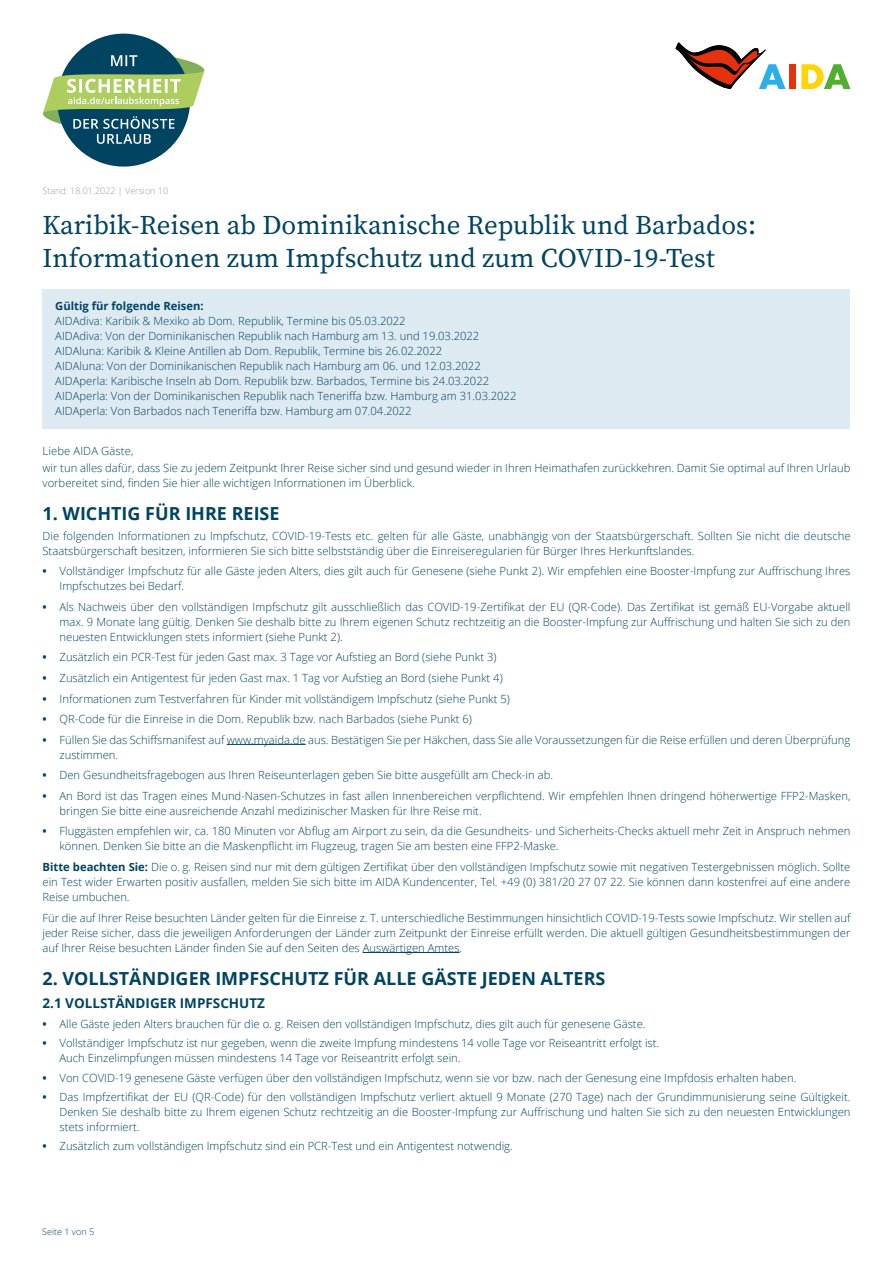
<style>
.page{position:relative;width:893px;height:1263px;background:#fff}
.page>*{position:absolute;margin:0;border:0;box-sizing:border-box;transform-origin:0 0}
.Main_Headline{font:27px "Source Serif Variable";color:#004462}
.Head_OS_Bold_12_10pt{font:700 18px "Open Sans";color:#004462}
.Subhead_OS_Bold_9_10{font:700 13.5px "Open Sans";color:#004462}
.Copy_OS_Light_7_5_10{font:300 11.25px/15px "Open Sans";color:#004462}
.t1{font:700 11.25px "Open Sans";color:#004462}
.Main_Headline-2{font:300 11.25px "Open Sans";letter-spacing:.01em;color:#004462}
.t2{font:300 9px "Open Sans";color:#9c9d9d}
.t3{font:300 9px "Open Sans";color:#004462}
.s1{font-weight:700}
</style>
<div class="page">
<svg style="left:43px;top:34px;width:162px;height:133px"></svg>
<hr style="left:227px;top:744px;width:79px;height:1px;background:#004462">
<hr style="left:363px;top:952px;width:97px;height:1px;background:#004462">
<div style="left:43px;top:289px;width:807px;height:139px;background:#deeaf1"></div>
<div style="left:789px;top:64px;width:7px;height:25px;background:#e6310e"></div>
<svg style="left:801px;top:64px;width:49px;height:25px"></svg>
<svg style="left:676px;top:43px;width:109px;height:46px"></svg>
<p class="t2" style="left:43px;top:184px;width:127px">Stand: 18.01.2022 | Version 10</p>
<p class="Main_Headline" style="left:43px;top:207px;width:715px">Karibik-Reisen ab Dominikanische Republik und Barbados:</p>
<p class="Main_Headline" style="left:43px;top:240px;width:674px">Informationen zum Impfschutz und zum COVID-19-Test</p>
<p class="t1" style="left:55px;top:298px;width:150px">Gültig für folgende Reisen:</p>
<p class="Copy_OS_Light_7_5_10" style="left:55px;top:313px;width:352px">AIDAdiva: Karibik &amp; Mexiko ab Dom. Republik, Termine bis 05.03.2022</p>
<p class="Copy_OS_Light_7_5_10" style="left:55px;top:328px;width:426px">AIDAdiva: Von der Dominikanischen Republik nach Hamburg am 13. und 19.03.2022</p>
<p class="Copy_OS_Light_7_5_10" style="left:55px;top:343px;width:388px">AIDAluna: Karibik &amp; Kleine Antillen ab Dom. Republik, Termine bis 26.02.2022</p>
<p class="Copy_OS_Light_7_5_10" style="left:55px;top:358px;width:427px">AIDAluna: Von der Dominikanischen Republik nach Hamburg am 06. und 12.03.2022</p>
<p class="Copy_OS_Light_7_5_10" style="left:55px;top:373px;width:435px">AIDAperla: Karibische Inseln ab Dom. Republik bzw. Barbados, Termine bis 24.03.2022</p>
<p class="Copy_OS_Light_7_5_10" style="left:55px;top:388px;width:463px">AIDAperla: Von der Dominikanischen Republik nach Teneriffa bzw. Hamburg am 31.03.2022</p>
<p class="Copy_OS_Light_7_5_10" style="left:55px;top:403px;width:358px">AIDAperla: Von Barbados nach Teneriffa bzw. Hamburg am 07.04.2022</p>
<p class="Main_Headline-2" style="left:43px;top:443px;width:92px">Liebe AIDA Gäste,</p>
<p class="Copy_OS_Light_7_5_10" style="left:43px;top:460px;width:809px">wir tun alles dafür, dass Sie zu jedem Zeitpunkt Ihrer Reise sicher sind und gesund wieder in Ihren Heimathafen zurückkehren. Damit Sie optimal auf Ihren Urlaub vorbereitet sind, finden Sie hier alle wichtigen Informationen im Überblick.</p>
<p class="Head_OS_Bold_12_10pt" style="left:43px;top:501px;width:239px">1. WICHTIG FÜR IHRE REISE</p>
<p class="Copy_OS_Light_7_5_10" style="left:43px;top:528px;width:809px">Die folgenden Informationen zu Impfschutz, COVID-19-Tests etc. gelten für alle Gäste, unabhängig von der Staatsbürgerschaft. Sollten Sie nicht die deutsche<br>Staatsbürgerschaft besitzen, informieren Sie sich bitte selbstständig über die Einreiseregularien für Bürger Ihres Herkunftslandes.</p>
<p class="Copy_OS_Light_7_5_10" style="left:60px;top:563px;width:792px;text-indent:-17px"><span class="s1">•</span> Vollständiger Impfschutz für alle Gäste jeden Alters, dies gilt auch für Genesene (siehe Punkt 2). Wir empfehlen eine Booster-Impfung zur Auffrischung Ihres<br>Impfschutzes bei Bedarf.</p>
<p class="Copy_OS_Light_7_5_10" style="left:60px;top:599px;width:792px;text-align:justify;text-indent:-17px"><span class="s1">•</span> Als Nachweis über den vollständigen Impfschutz gilt ausschließlich das COVID-19-Zertifikat der EU (QR-Code). Das Zertifikat ist gemäß EU-Vorgabe aktuell max. 9 Monate lang gültig. Denken Sie deshalb bitte zu Ihrem eigenen Schutz rechtzeitig an die Booster-Impfung zur Auffrischung und halten Sie sich zu den neuesten Entwicklungen stets informiert (siehe Punkt 2).</p>
<p class="Copy_OS_Light_7_5_10" style="left:43px;top:649px;width:455px"><span class="s1">•</span> Zusätzlich ein PCR-Test für jeden Gast max. 3 Tage vor Aufstieg an Bord (siehe Punkt 3)</p>
<p class="Copy_OS_Light_7_5_10" style="left:43px;top:670px;width:462px"><span class="s1">•</span> Zusätzlich ein Antigentest für jeden Gast max. 1 Tag vor Aufstieg an Bord (siehe Punkt 4)</p>
<p class="Copy_OS_Light_7_5_10" style="left:43px;top:691px;width:469px"><span class="s1">•</span> Informationen zum Testverfahren für Kinder mit vollständigem Impfschutz (siehe Punkt 5)</p>
<p class="Copy_OS_Light_7_5_10" style="left:43px;top:711px;width:431px"><span class="s1">•</span> QR-Code für die Einreise in die Dom. Republik bzw. nach Barbados (siehe Punkt 6)</p>
<p class="Copy_OS_Light_7_5_10" style="left:60px;top:732px;width:792px;text-indent:-17px"><span class="s1">•</span> Füllen Sie das Schiffsmanifest auf www.myaida.de aus. Bestätigen Sie per Häkchen, dass Sie alle Voraussetzungen für die Reise erfüllen und deren Überprüfung zustimmen.</p>
<p class="Copy_OS_Light_7_5_10" style="left:43px;top:767px;width:512px"><span class="s1">•</span> Den Gesundheitsfragebogen aus Ihren Reiseunterlagen geben Sie bitte ausgefüllt am Check-in ab.</p>
<p class="Copy_OS_Light_7_5_10" style="left:60px;top:788px;width:792px;text-indent:-17px"><span class="s1">•</span> An Bord ist das Tragen eines Mund-Nasen-Schutzes in fast allen Innenbereichen verpflichtend. Wir empfehlen Ihnen dringend höherwertige FFP2-Masken, bringen Sie bitte eine ausreichende Anzahl medizinischer Masken für Ihre Reise mit.</p>
<p class="Copy_OS_Light_7_5_10" style="left:60px;top:823px;width:792px;text-indent:-17px"><span class="s1">•</span> Fluggästen empfehlen wir, ca. 180 Minuten vor Abflug am Airport zu sein, da die Gesundheits- und Sicherheits-Checks aktuell mehr Zeit in Anspruch nehmen können. Denken Sie bitte an die Maskenpflicht im Flugzeug, tragen Sie am besten eine FFP2-Maske.</p>
<p class="Copy_OS_Light_7_5_10" style="left:43px;top:859px;width:809px;text-align:justify"><span class="s1">Bitte beachten Sie:</span> Die o. g. Reisen sind nur mit dem gültigen Zertifikat über den vollständigen Impfschutz sowie mit negativen Testergebnissen möglich. Sollte ein Test wider Erwarten positiv ausfallen, melden Sie sich bitte im AIDA Kundencenter, Tel. +49 (0) 381/20 27 07 22. Sie können dann kostenfrei auf eine andere Reise umbuchen.</p>
<p class="Copy_OS_Light_7_5_10" style="left:43px;top:910px;width:809px;text-align:justify">Für die auf Ihrer Reise besuchten Länder gelten für die Einreise z. T. unterschiedliche Bestimmungen hinsichtlich COVID-19-Tests sowie Impfschutz. Wir stellen auf jeder Reise sicher, dass die jeweiligen Anforderungen der Länder zum Zeitpunkt der Einreise erfüllt werden. Die aktuell gültigen Gesundheitsbestimmungen der auf Ihrer Reise besuchten Länder finden Sie auf den Seiten des Auswärtigen Amtes.</p>
<p class="Head_OS_Bold_12_10pt" style="left:43px;top:966px;width:564px">2. VOLLSTÄNDIGER IMPFSCHUTZ FÜR ALLE GÄSTE JEDEN ALTERS</p>
<p class="Subhead_OS_Bold_9_10" style="left:43px;top:994px;width:224px">2.1 VOLLSTÄNDIGER IMPFSCHUTZ</p>
<p class="Copy_OS_Light_7_5_10" style="left:43px;top:1016px;width:604px"><span class="s1">•</span> Alle Gäste jeden Alters brauchen für die o. g. Reisen den vollständigen Impfschutz, dies gilt auch für genesene Gäste.</p>
<p class="Copy_OS_Light_7_5_10" style="left:60px;top:1035px;width:601px;text-indent:-17px"><span class="s1">•</span> Vollständiger Impfschutz ist nur gegeben, wenn die zweite Impfung mindestens 14 volle Tage vor Reiseantritt erfolgt ist.<br>Auch Einzelimpfungen müssen mindestens 14 Tage vor Reiseantritt erfolgt sein.</p>
<p class="Copy_OS_Light_7_5_10" style="left:43px;top:1070px;width:755px"><span class="s1">•</span> Von COVID-19 genesene Gäste verfügen über den vollständigen Impfschutz, wenn sie vor bzw. nach der Genesung eine Impfdosis erhalten haben.</p>
<p class="Copy_OS_Light_7_5_10" style="left:60px;top:1089px;width:792px;text-align:justify;text-indent:-17px"><span class="s1">•</span> Das Impfzertifikat der EU (QR-Code) für den vollständigen Impfschutz verliert aktuell 9 Monate (270 Tage) nach der Grundimmunisierung seine Gültigkeit.<br>Denken Sie deshalb bitte zu Ihrem eigenen Schutz rechtzeitig an die Booster-Impfung zur Auffrischung und halten Sie sich zu den neuesten Entwicklungen stets informiert.</p>
<p class="Copy_OS_Light_7_5_10" style="left:43px;top:1138px;width:472px"><span class="s1">•</span> Zusätzlich zum vollständigen Impfschutz sind ein PCR-Test und ein Antigentest notwendig.</p>
<p class="t3" style="left:42px;top:1226px;width:53px">Seite 1 von 5</p>
</div>
